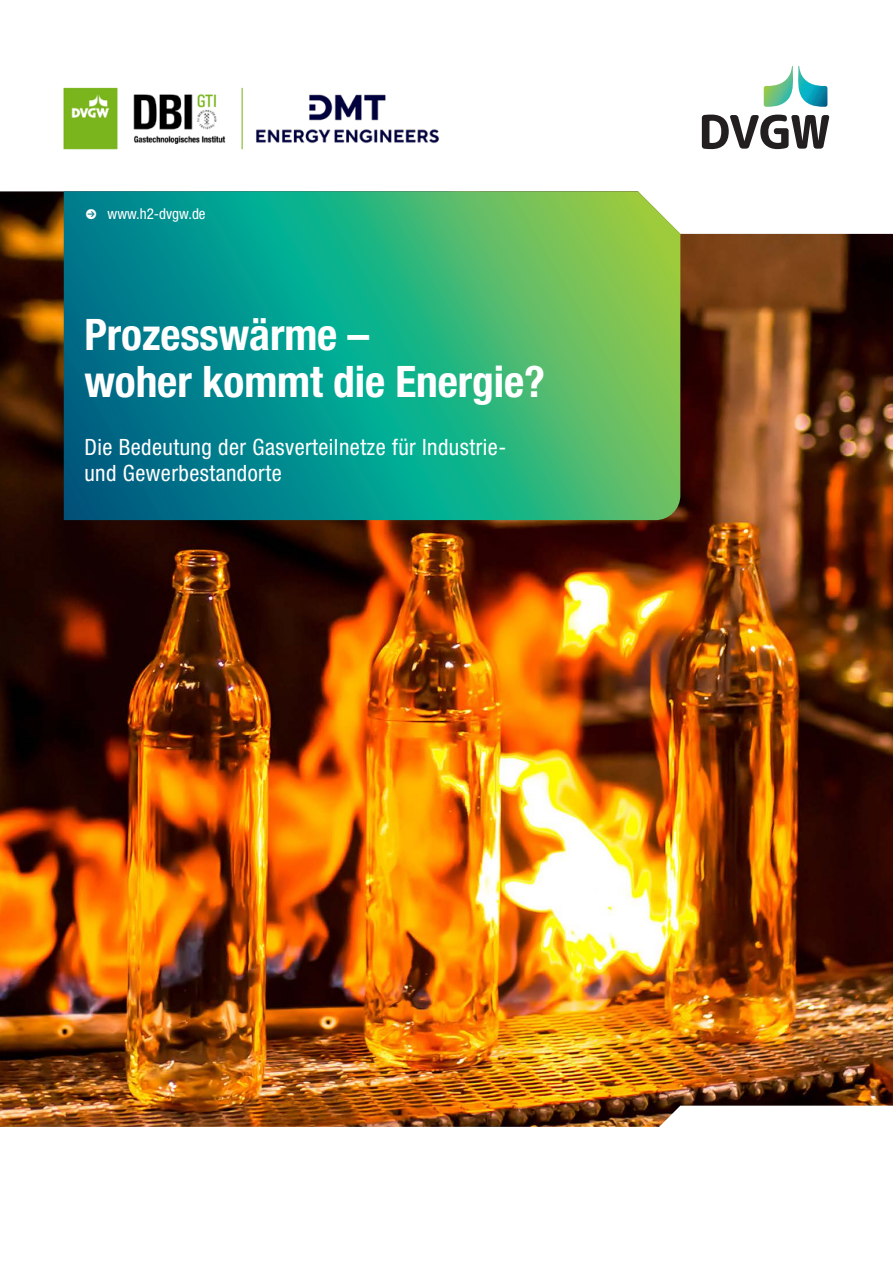
<style>
.page{position:relative;width:893px;height:1263px;background:#fff}
.page>*{position:absolute;margin:0;border:0;box-sizing:border-box;transform-origin:0 0}
.t1{font:700 condensed 43.5px/46.5px "Helvetica Neue LT Pro";letter-spacing:-.005em;color:#fff}
.t2{font:condensed 22.5px/25.5px "Helvetica Neue LT Pro";letter-spacing:.02em;color:#fff}
.t3{font:condensed 15px "Helvetica Neue LT Pro";color:#fff}
</style>
<div class="page">
<img style="left:0;top:191px;width:893px;height:936px">
<svg style="left:64px;top:191px;width:616px;height:329px;background:#27a37e"></svg>
<img style="left:63px;top:87px;width:180px;height:63px">
<img style="left:256px;top:94px;width:184px;height:50px">
<svg style="left:702px;top:115px;width:127px;height:34px"></svg>
<svg style="left:764px;top:66px;width:63px;height:41px"></svg>
<svg style="left:86px;top:209px;width:10px;height:10px"></svg>
<p class="t3" style="left:108px;top:205px;width:99px">www.h2-dvgw.de</p>
<h1 class="t1" style="left:84px;top:311px;width:462px">Prozesswärme –<br>woher kommt die Energie?</h1>
<p class="t2" style="left:84px;top:434px;width:423px">Die Bedeutung der Gasverteilnetze für Industrie&shy;und Gewerbestandorte</p>
</div>
